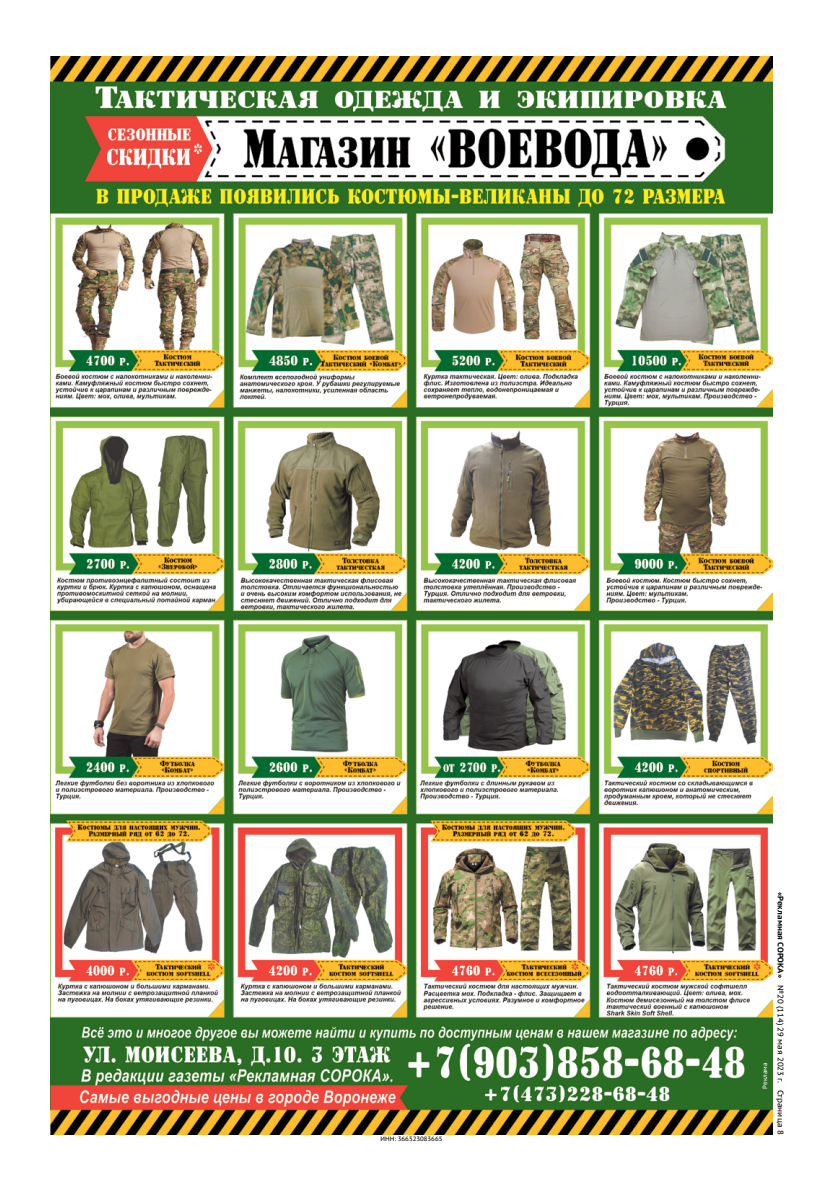
<style>
.page{position:relative;width:823px;height:1191px;background:#fff}
.page>*{position:absolute;margin:0;border:0;box-sizing:border-box;transform-origin:0 0}
.t1{font:8px "PT Sans Caption";color:#000}
.t2{font:6.2px "PT Sans Caption";color:#000}
.t3{font:6.2px "PT Sans Caption";color:#fff}
.s1{font-weight:700}
</style>
<div class="page">
<img style="left:51px;top:57px;width:720px;height:1077px">
<p class="t2" style="left:380px;top:1134px;width:63px">ИНН: 366523083665</p>
<p class="t3" style="left:760px;top:1088px;width:28px;rotate:-90deg">Реклама</p>
<p class="t1" style="left:785px;top:892px;width:244px;rotate:90deg"><span class="s1">«Рекламная СОРОКА»</span> №20 (114) 29 мая 2023 г. Страница 8</p>
</div>
